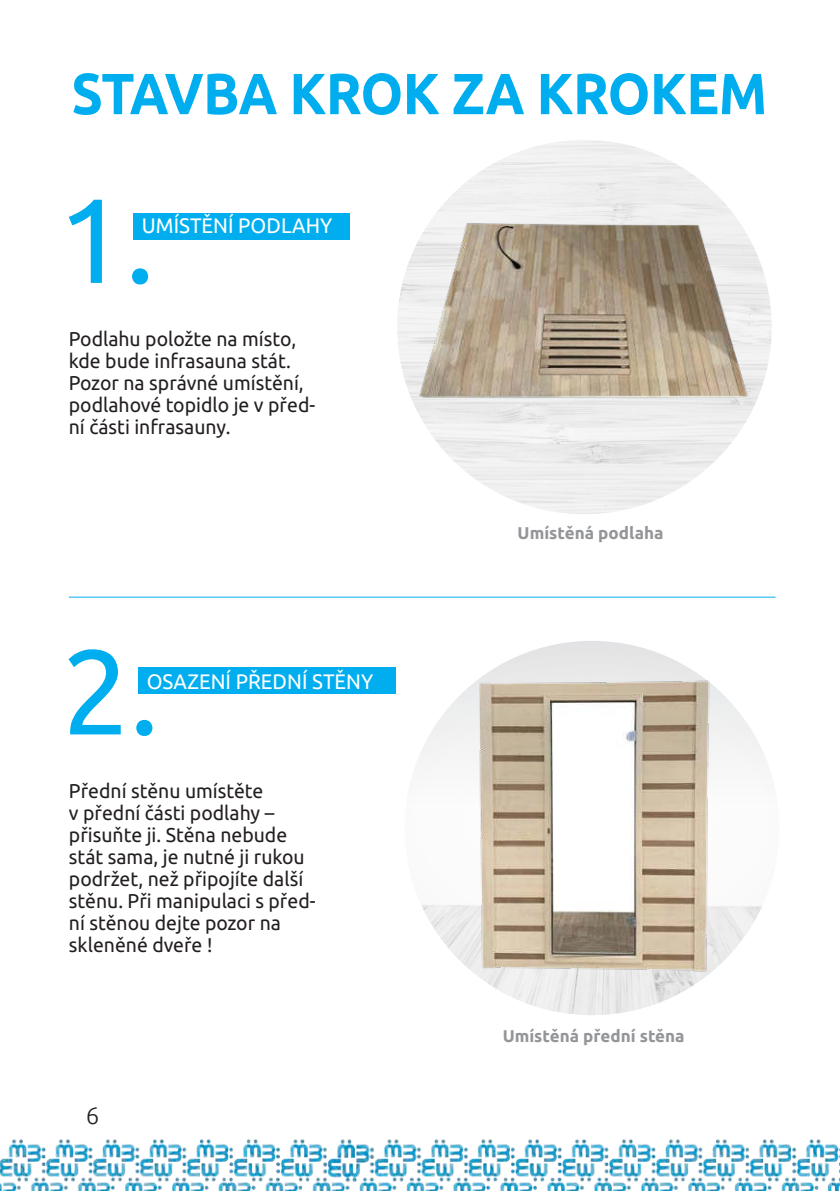
<style>
.page{position:relative;width:840px;height:1191px;background:#fff}
.page>*{position:absolute;margin:0;border:0;box-sizing:border-box;transform-origin:0 0}
.t1{font:120px "Ubuntu";color:#00aeef}
.t2{font:700 58px "Ubuntu";letter-spacing:-.01em;color:#00aeef;scale:.93 1}
.t3{font:300 24px "Ubuntu";color:#231f20}
.t4{font:21px "Ubuntu";color:#fff}
.t5{font:20px/22px "Ubuntu";color:#231f20}
.t6{font:700 17px "Ubuntu";color:#939598}
</style>
<div class="page">
<img style="left:0;top:1139px;width:839px;height:52px">
<div style="left:133px;top:213px;width:216px;height:27px;background:#00aeef"></div>
<div style="left:138px;top:667px;width:258px;height:27px;background:#00aeef"></div>
<hr style="left:69px;top:596px;width:706px;height:1px;background:#00aeef">
<img style="left:417px;top:641px;width:350px;height:374px">
<img style="left:479px;top:671px;width:233px;height:304px">
<img style="left:412px;top:181px;width:341px;height:257px">
<h2 class="t2" style="left:71px;top:58px;width:749px">STAVBA KROK ZA KROKEM</h2>
<h1 class="t1" style="left:58px;top:167px;width:99px">1.</h1>
<p class="t4" style="left:142px;top:213px;width:192px">UMÍSTĚNÍ PODLAHY</p>
<p class="t5" style="left:69px;top:327px;width:248px">Podlahu položte na místo, kde bude infrasauna stát.<br>Pozor na správné umístění, podlahové topidlo je v před&shy;ní části infrasauny.</p>
<h1 class="t1" style="left:62px;top:619px;width:99px">2.</h1>
<p class="t4" style="left:147px;top:668px;width:228px">OSAZENÍ PŘEDNÍ STĚNY</p>
<p class="t5" style="left:69px;top:779px;width:248px">Přední stěnu umístěte<br>v přední části podlahy – přisuňte ji. Stěna nebude stát sama, je nutné ji rukou podržet, než připojíte další stěnu. Při manipulaci s před&shy;ní stěnou dejte pozor na skleněné dveře !</p>
<p class="t3" style="left:86px;top:1101px;width:15px">6</p>
<p class="t6" style="left:517px;top:523px;width:147px">Umístěná podlaha</p>
<p class="t6" style="left:502px;top:1025px;width:183px">Umístěná přední stěna</p>
</div>
